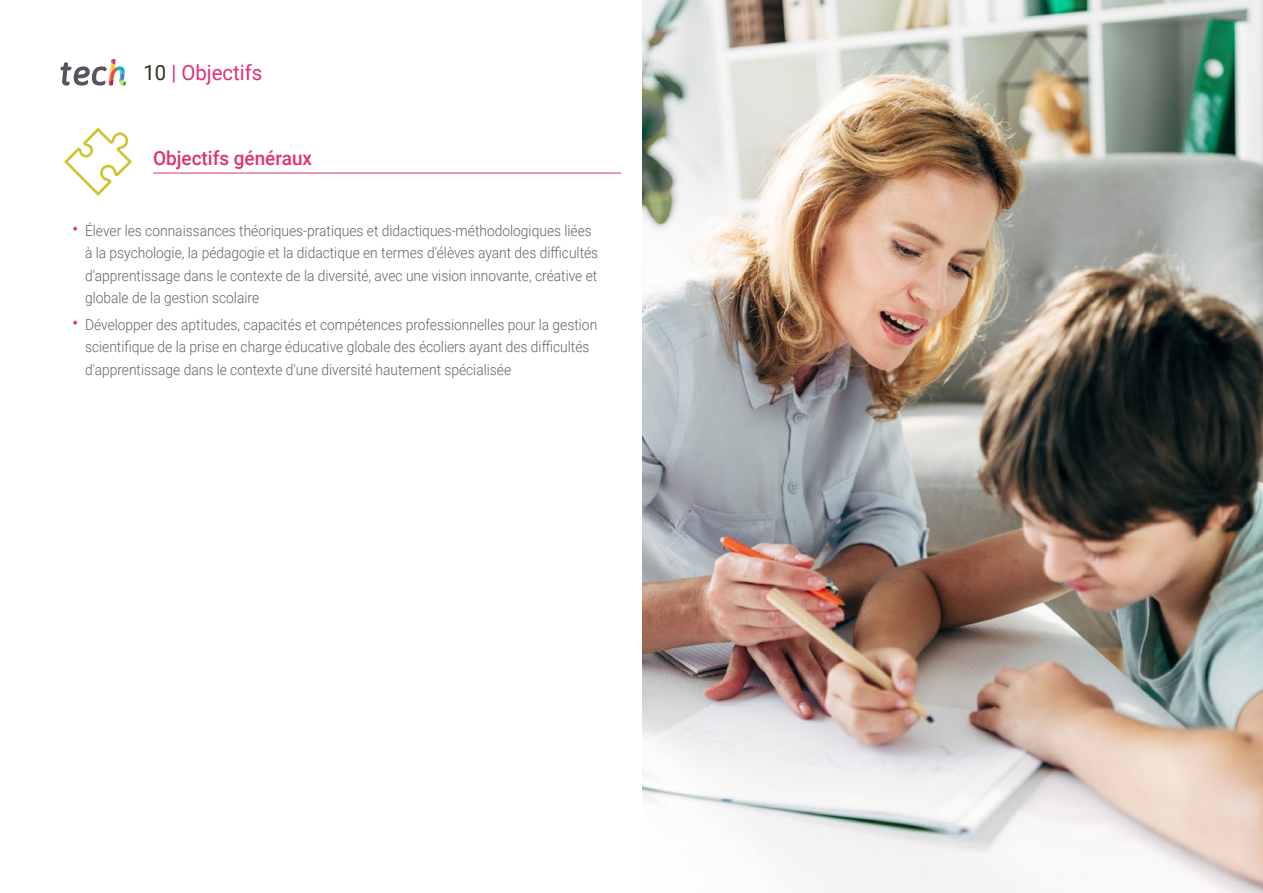
<style>
.page{position:relative;width:1263px;height:893px;background:#fff}
.page>*{position:absolute;margin:0;border:0;box-sizing:border-box;transform-origin:0 0}
.t1{font:21px "Roboto";color:#df3174}
.t2{font:500 19.5px "Roboto";color:#df3174}
.t3{font:300 15px/22.5px "Roboto";color:#61646a;scale:.92 1}
.s1{color:#312e20}
.s2{color:#dc3072}
</style>
<div class="page">
<hr style="left:153px;top:173px;width:468px;height:1px;background:#df3174">
<svg style="left:64px;top:128px;width:68px;height:68px"></svg>
<img style="left:642px;top:0;width:621px;height:893px">
<svg style="left:61px;top:59px;width:65px;height:27px"></svg>
<h1 class="t1" style="left:144px;top:57px;width:120px"><span class="s1">10</span> <span class="s2">|</span> Objectifs</h1>
<h2 class="t2" style="left:153px;top:144px;width:160px">Objectifs généraux</h2>
<p class="t3" style="left:85px;top:219px;width:559px">Élever les connaissances théoriques-pratiques et didactiques-méthodologiques liées à la psychologie, la pédagogie et la didactique en termes d'élèves ayant des difficultés d'apprentissage dans le contexte de la diversité, avec une vision innovante, créative et globale de la gestion scolaire</p>
<p class="t3" style="left:85px;top:313px;width:558px">Développer des aptitudes, capacités et compétences professionnelles pour la gestion scientifique de la prise en charge éducative globale des écoliers ayant des difficultés d'apprentissage dans le contexte d'une diversité hautement spécialisée</p>
</div>
